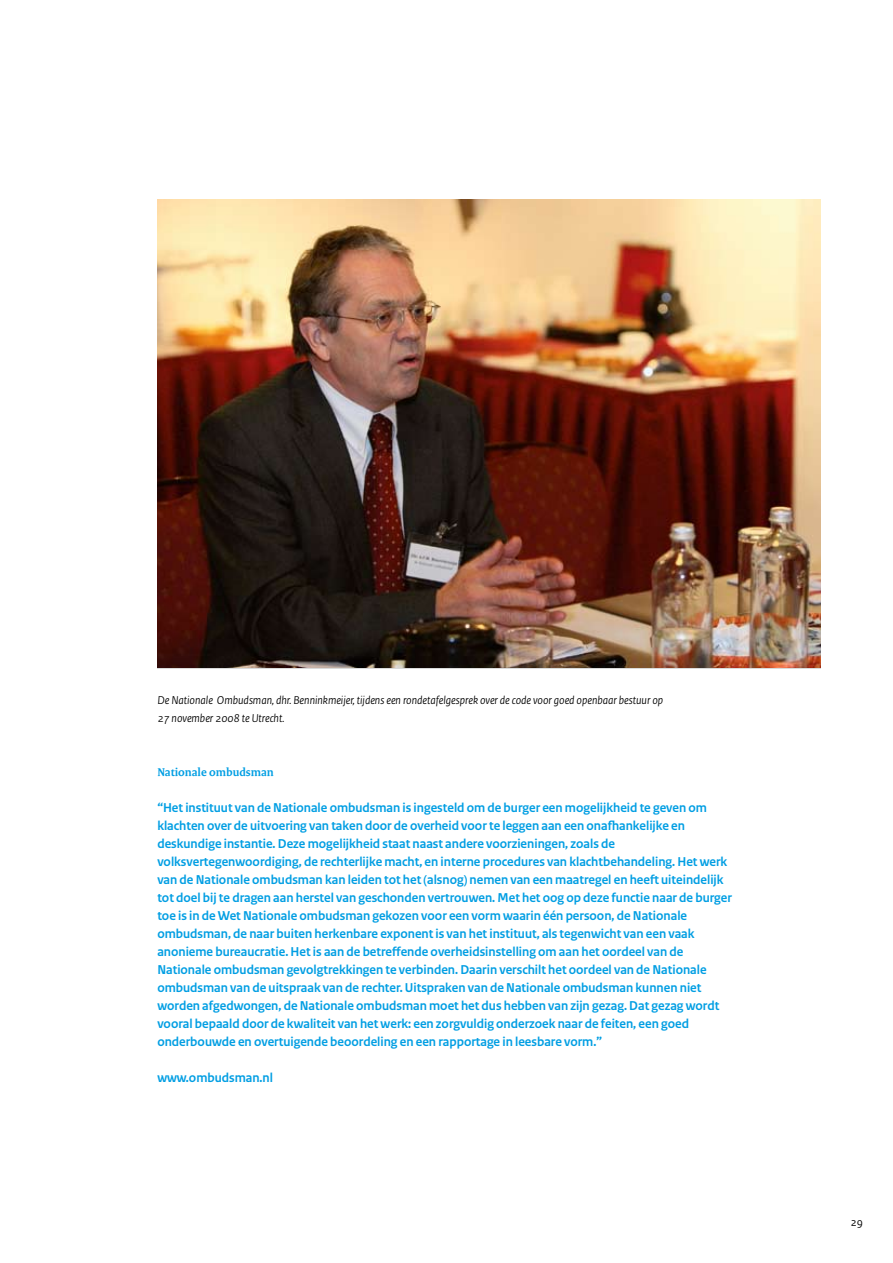
<style>
.page{position:relative;width:893px;height:1263px;background:#fff}
.page>*{position:absolute;margin:0;border:0;box-sizing:border-box;transform-origin:0 0}
.t1{font:700 13.5px/18px "Rijksoverheid Sans";color:#009ee3}
.t2{font:italic 12px/18px "Rijksoverheid Sans";color:#000}
.t3{font:700 12px "Rijksoverheid Serif";color:#009ee3}
.t4{font:12px "Rijksoverheid Sans";color:#000}
</style>
<div class="page">
<img style="left:157px;top:200px;width:664px;height:467px">
<p class="t2" style="left:157px;top:691px;width:507px">De Nationale Ombudsman, dhr. Benninkmeijer, tijdens een rondetafelgesprek over de code voor goed openbaar bestuur op<br>27 november 2008 te Utrecht.</p>
<p class="t3" style="left:157px;top:765px;width:118px">Nationale ombudsman</p>
<p class="t1" style="left:157px;top:799px;width:576px">“Het instituut van de Nationale ombudsman is ingesteld om de burger een mogelijkheid te geven om klachten over de uitvoering van taken door de overheid voor te leggen aan een onafhankelijke en deskundige instantie. Deze mogelijkheid staat naast andere voorzieningen, zoals de volksvertegenwoordiging, de rechterlijke macht, en interne procedures van klachtbehandeling. Het werk van de Nationale ombudsman kan leiden tot het (alsnog) nemen van een maatregel en heeft uiteindelijk tot doel bij te dragen aan herstel van geschonden vertrouwen. Met het oog op deze functie naar de burger toe is in de Wet Nationale ombudsman gekozen voor een vorm waarin één persoon, de Nationale ombudsman, de naar buiten herkenbare exponent is van het instituut, als tegenwicht van een vaak anonieme bureaucratie. Het is aan de betreffende overheidsinstelling om aan het oordeel van de Nationale ombudsman gevolgtrekkingen te verbinden. Daarin verschilt het oordeel van de Nationale ombudsman van de uitspraak van de rechter. Uitspraken van de Nationale ombudsman kunnen niet worden afgedwongen, de Nationale ombudsman moet het dus hebben van zijn gezag. Dat gezag wordt vooral bepaald door de kwaliteit van het werk: een zorgvuldig onderzoek naar de feiten, een goed onderbouwde en overtuigende beoordeling en een rapportage in leesbare vorm.”</p>
<p class="t1" style="left:157px;top:1069px;width:117px">www.ombudsman.nl</p>
<p class="t4" style="left:851px;top:1215px;width:14px">29</p>
</div>
